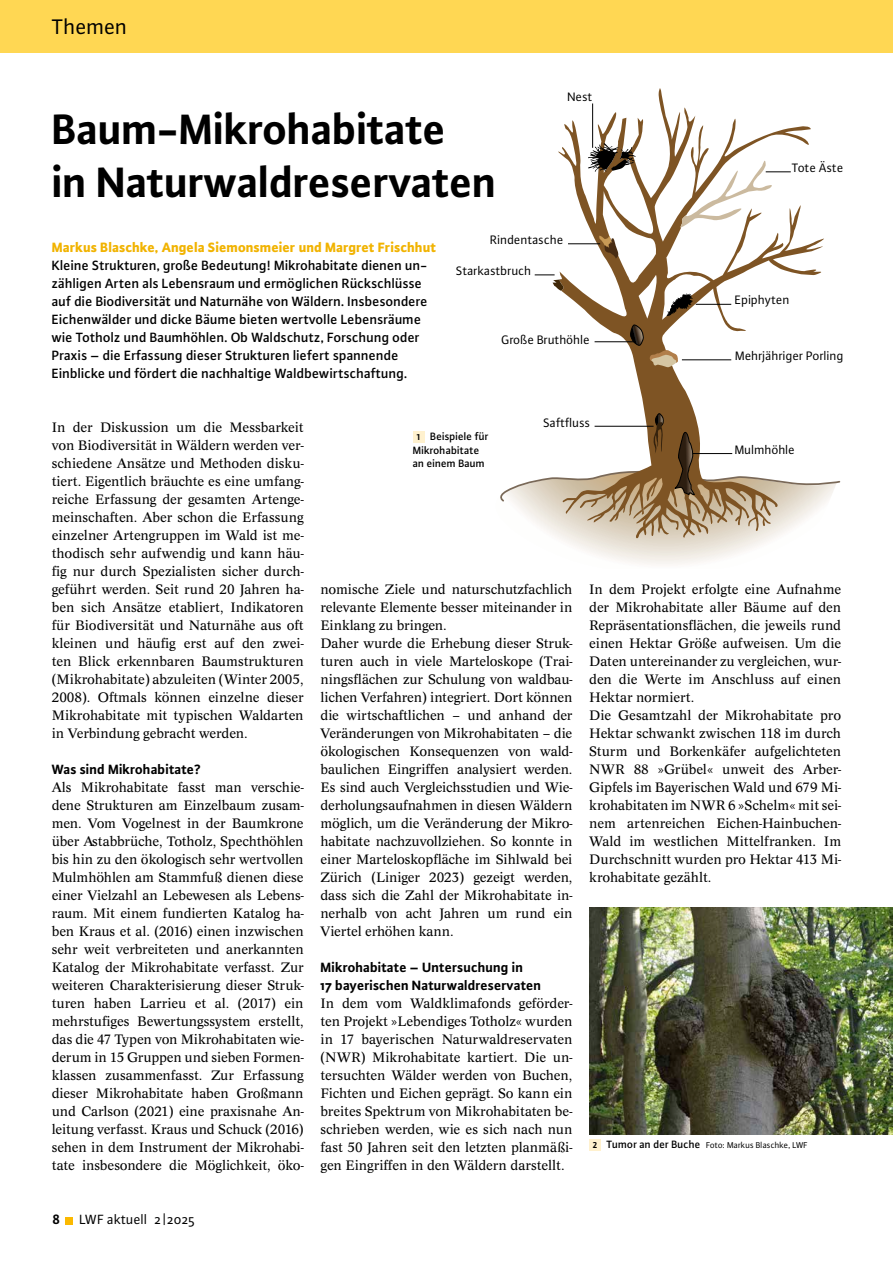
<style>
.page{position:relative;width:893px;height:1263px;background:#fff}
.page>*{position:absolute;margin:0;border:0;box-sizing:border-box;transform-origin:0 0}
.t1{font:700 45px/52.5px "Plus Sans Pro";letter-spacing:-.01em;color:#000}
.t2{font:22.5px "Plus Sans Pro";letter-spacing:-.005em;color:#000}
.t3{font:14.25px/18px "Concept Pro";letter-spacing:-.01em;color:#000;text-align:justify}
.t4{font:500 14.25px/18px "Plus Sans Pro";color:#000}
.t5{font:700 14.25px/18px "Plus Sans Pro";color:#000}
.t6{font:800 14.25px "Plus Sans Pro";color:#f1b300}
.t7{font:14.25px "Plus Sans Pro";color:#000}
.t8{font:13.05px "Plus Sans Pro";color:#000}
.t9{font:500 11.25px/13.5px "Plus Sans Pro";color:#000}
.t10{font:9px "Plus Sans Pro";color:#000}
.s1{font-weight:700;font-size:9px}
.s2{font-weight:700}
.s3{font-weight:500;font-size:11.25px}
</style>
<div class="page">
<div style="left:0;top:0;width:893px;height:53px;background:#ffd753"></div>
<div style="left:65px;top:1217px;width:7px;height:7px;background:#fbb900"></div>
<svg style="left:549px;top:88px;width:275px;height:325px"></svg>
<hr style="left:568px;top:243px;width:32px;height:1px;background:#000">
<svg style="left:535px;top:275px;width:28px;height:16px"></svg>
<svg style="left:500px;top:413px;width:341px;height:151px"></svg>
<svg style="left:588px;top:143px;width:203px;height:225px"></svg>
<div style="left:413px;top:431px;width:12px;height:12px;background:#fff1ce"></div>
<div style="left:589px;top:1139px;width:12px;height:11px;background:#fff1ce"></div>
<img style="left:589px;top:907px;width:304px;height:227px">
<h2 class="t2" style="left:52px;top:12px;width:77px">Themen</h2>
<h1 class="t1" style="left:52px;top:99px;width:446px">Baum-Mikrohabitate<br>in Naturwaldreservaten</h1>
<p class="t8" style="left:567px;top:88px;width:27px">Nest</p>
<p class="t6" style="left:52px;top:236px;width:386px">Markus Blaschke, Angela Siemonsmeier und Margret Frischhut</p>
<p class="t4" style="left:52px;top:255px;width:377px">Kleine Strukturen, große Bedeutung! Mikrohabitate dienen un&shy;zähligen Arten als Lebensraum und ermöglichen Rückschlüsse auf die Biodiversität und Naturnähe von Wäldern. Insbesondere Eichenwälder und dicke Bäume bieten wertvolle Lebensräume wie Totholz und Baumhöhlen. Ob Waldschutz, Forschung oder Praxis – die Erfassung dieser Strukturen liefert spannende Einblicke und fördert die nachhaltige Waldbewirtschaftung.</p>
<p class="t8" style="left:490px;top:231px;width:75px">Rindentasche</p>
<p class="t8" style="left:456px;top:262px;width:77px">Starkastbruch</p>
<p class="t8" style="left:502px;top:331px;width:90px">Große Bruthöhle</p>
<p class="t8" style="left:792px;top:159px;width:53px">Tote Äste</p>
<p class="t8" style="left:735px;top:291px;width:56px">Epiphyten</p>
<p class="t8" style="left:735px;top:347px;width:110px">Mehrjähriger Porling</p>
<p class="t3" style="left:52px;top:418px;width:253px">In der Diskussion um die Messbarkeit von Biodiversität in Wäldern werden ver&shy;schiedene Ansätze und Methoden disku&shy;tiert. Eigentlich bräuchte es eine umfang&shy;reiche Erfassung der gesamten Artenge&shy;meinschaften. Aber schon die Erfassung einzelner Artengruppen im Wald ist me&shy;thodisch sehr aufwendig und kann häu&shy;fig nur durch Spezialisten sicher durch&shy;geführt werden. Seit rund 20 Jahren ha&shy;ben sich Ansätze etabliert, Indikatoren für Biodiversität und Naturnähe aus oft kleinen und häufig erst auf den zwei&shy;ten Blick erkennbaren Baumstrukturen (Mikrohabitate) abzuleiten (Winter 2005, 2008). Oftmals können einzelne dieser Mikrohabitate mit typischen Waldarten in Verbindung gebracht werden.</p>
<p class="t5" style="left:52px;top:759px;width:151px">Was sind Mikrohabitate?</p>
<p class="t3" style="left:52px;top:778px;width:253px">Als Mikrohabitate fasst man verschie&shy;dene Strukturen am Einzelbaum zusam&shy;men. Vom Vogelnest in der Baumkrone über Astabbrüche, Totholz, Spechthöhlen bis hin zu den ökologisch sehr wertvollen Mulmhöhlen am Stammfuß dienen diese einer Vielzahl an Lebewesen als Lebens&shy;raum. Mit einem fundierten Katalog ha&shy;ben Kraus et al. (2016) einen inzwischen sehr weit verbreiteten und anerkannten Katalog der Mikrohabitate verfasst. Zur weiteren Charakterisierung dieser Struk&shy;turen haben Larrieu et al. (2017) ein mehrstufiges Bewertungssystem erstellt, das die 47 Typen von Mikrohabitaten wie&shy;derum in 15 Gruppen und sieben Formen&shy;klassen zusammenfasst. Zur Erfassung dieser Mikrohabitate haben Großmann und Carlson (2021) eine praxisnahe An&shy;leitung verfasst. Kraus und Schuck (2016) sehen in dem Instrument der Mikrohabi&shy;tate insbesondere die Möglichkeit, öko-</p>
<p class="t5" style="left:52px;top:1209px;width:9px">8</p>
<p class="t7" style="left:80px;top:1210px;width:117px">LWF aktuell 2 |2025</p>
<p class="t9" style="left:413px;top:429px;width:77px;text-indent:4px"><span class="s1">1</span> Beispiele für<br>Mikrohabitate an einem Baum</p>
<p class="t8" style="left:543px;top:414px;width:49px">Saftfluss</p>
<p class="t8" style="left:735px;top:441px;width:62px">Mulmhöhle</p>
<p class="t3" style="left:320px;top:580px;width:253px;text-align:left">nomische Ziele und naturschutzfachlich relevante Elemente besser miteinander in Einklang zu bringen.<br>Daher wurde die Erhebung dieser Struk&shy;turen auch in viele Marteloskope (Trai&shy;ningsflächen zur Schulung von waldbau&shy;lichen Verfahren) integriert. Dort können die wirtschaftlichen – und anhand der Veränderungen von Mikrohabitaten – die ökologischen Konsequenzen von wald&shy;baulichen Eingriffen analysiert werden.<br>Es sind auch Vergleichsstudien und Wie&shy;derholungsaufnahmen in diesen Wäldern möglich, um die Veränderung der Mikro&shy;habitate nachzuvollziehen. So konnte in einer Marteloskopfläche im Sihlwald bei Zürich (Liniger 2023) gezeigt werden, dass sich die Zahl der Mikrohabitate in&shy;nerhalb von acht Jahren um rund ein Viertel erhöhen kann.</p>
<p class="t5" style="left:320px;top:957px;width:222px">Mikrohabitate – Untersuchung in<br>17 bayerischen Naturwaldreservaten</p>
<p class="t3" style="left:320px;top:994px;width:253px">In dem vom Waldklimafonds geförder&shy;ten Projekt »Lebendiges Totholz« wurden in 17 bayerischen Naturwaldreservaten (NWR) Mikrohabitate kartiert. Die un&shy;tersuchten Wälder werden von Buchen, Fichten und Eichen geprägt. So kann ein breites Spektrum von Mikrohabitaten be&shy;schrieben werden, wie es sich nach nun fast 50 Jahren seit den letzten planmäßi&shy;gen Eingriffen in den Wäldern darstellt.</p>
<p class="t3" style="left:589px;top:580px;width:253px;text-align:left">In dem Projekt erfolgte eine Aufnahme der Mikrohabitate aller Bäume auf den Repräsentationsflächen, die jeweils rund einen Hektar Größe aufweisen. Um die Daten untereinander zu vergleichen, wur&shy;den die Werte im Anschluss auf einen Hektar normiert.<br>Die Gesamtzahl der Mikrohabitate pro Hektar schwankt zwischen 118 im durch Sturm und Borkenkäfer aufgelichteten NWR 88 »Grübel« unweit des Arber-Gipfels im Bayerischen Wald und 679 Mi-- krohabitaten im NWR 6 »Schelm« mit sei-- nem artenreichen Eichen-Hainbuchen-Wald im westlichen Mittelfranken. Im Durchschnitt wurden pro Hektar 413 Mi&shy;krohabitate gezählt.</p>
<p class="t10" style="left:593px;top:1139px;width:217px"><span class="s2">2</span> <span class="s3">Tumor an der Buche</span> Foto: Markus Blaschke, LWF</p>
</div>
